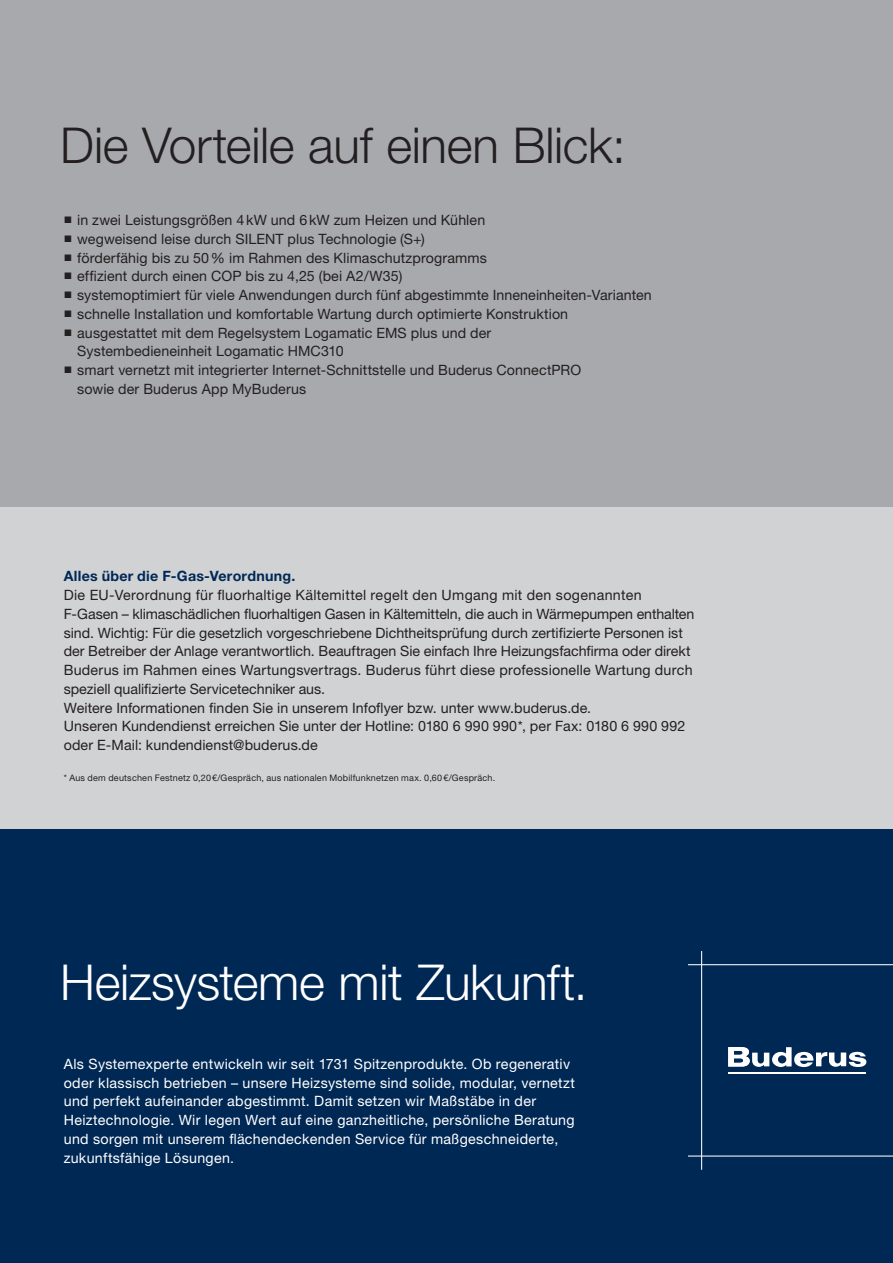
<style>
.page{position:relative;width:893px;height:1263px;background:#fff}
.page>*{position:absolute;margin:0;border:0;box-sizing:border-box;transform-origin:0 0}
.t1{font:300 49.5px "Helvetica Neue LT Pro";letter-spacing:-.005em;color:#231f20}
.t2{font:300 49.5px "Helvetica Neue LT Pro";letter-spacing:-.01em;color:#fff}
.t3{font:14.25px/18.8px "Helvetica Neue LT Pro";letter-spacing:.005em;color:#231f20}
.t4{font:14.25px/18.8px "Helvetica Neue LT Pro";letter-spacing:.02em;color:#fff}
.t5{font:700 14.25px "Helvetica Neue LT Pro";letter-spacing:.02em;color:#002855}
.t6{font:9px "Helvetica Neue LT Pro";letter-spacing:.025em;color:#231f20}
</style>
<div class="page">
<div style="left:0;top:506px;width:893px;height:323px;background:#d1d2d4"></div>
<div style="left:0;top:829px;width:893px;height:434px;background:#002855"></div>
<div style="left:0;top:0;width:893px;height:506px;background:#a8a9ad"></div>
<hr style="left:688px;top:964px;width:205px;height:1px;background:#fff">
<hr style="left:688px;top:1155px;width:205px;height:1px;background:#fff">
<hr style="left:701px;top:951px;width:1px;height:219px;background:#fff">
<hr style="left:728px;top:1072px;width:138px;height:2px;background:#fff">
<svg style="left:728px;top:1047px;width:138px;height:20px"></svg>
<h1 class="t1" style="left:60px;top:115px;width:567px">Die Vorteile auf einen Blick:</h1>
<p class="t3" style="left:64px;top:210px;width:422px">■ in zwei Leistungsgrößen 4kW und 6kW zum Heizen und Kühlen</p>
<p class="t3" style="left:64px;top:229px;width:362px">■ wegweisend leise durch SILENT plus Technologie (S+)</p>
<p class="t3" style="left:64px;top:248px;width:424px">■ förderfähig bis zu 50% im Rahmen des Klimaschutzprogramms</p>
<p class="t3" style="left:64px;top:266px;width:339px">■ effizient durch einen COP bis zu 4,25 (bei A2/W35)</p>
<p class="t3" style="left:64px;top:285px;width:589px">■ systemoptimiert für viele Anwendungen durch fünf abgestimmte Inneneinheiten-Varianten</p>
<p class="t3" style="left:64px;top:304px;width:505px">■ schnelle Installation und komfortable Wartung durch optimierte Konstruktion</p>
<p class="t3" style="left:77px;top:323px;width:416px;text-indent:-13px">■ ausgestattet mit dem Regelsystem Logamatic EMS plus und der<br>Systembedieneinheit Logamatic HMC310</p>
<p class="t3" style="left:77px;top:360px;width:505px;text-indent:-13px">■ smart vernetzt mit integrierter Internet-Schnittstelle und Buderus ConnectPRO sowie der Buderus App MyBuderus</p>
<p class="t5" style="left:64px;top:567px;width:233px">Alles über die F-Gas-Verordnung.</p>
<p class="t3" style="left:64px;top:585px;width:632px">Die EU-Verordnung für fluorhaltige Kältemittel regelt den Umgang mit den sogenannten F-Gasen – klimaschädlichen fluorhaltigen Gasen in Kältemitteln, die auch in Wärmepumpen enthalten sind. Wichtig: Für die gesetzlich vorgeschriebene Dichtheitsprüfung durch zertifizierte Personen ist der Betreiber der Anlage verantwortlich. Beauftragen Sie einfach Ihre Heizungsfachfirma oder direkt Buderus im Rahmen eines Wartungsvertrags. Buderus führt diese professionelle Wartung durch speziell qualifizierte Servicetechniker aus.<br>Weitere Informationen finden Sie in unserem Infoflyer bzw. unter www.buderus.de.<br>Unseren Kundendienst erreichen Sie unter der Hotline: 0180 6 990 990*, per Fax: 0180 6 990 992 oder E-Mail: kundendienst@buderus.de</p>
<p class="t6" style="left:64px;top:772px;width:433px">* Aus dem deutschen Festnetz 0,20€/Gespräch, aus nationalen Mobilfunknetzen max. 0,60€/Gespräch.</p>
<h1 class="t2" style="left:60px;top:952px;width:529px">Heizsysteme mit Zukunft.</h1>
<p class="t4" style="left:64px;top:1054px;width:513px">Als Systemexperte entwickeln wir seit 1731 Spitzenprodukte. Ob regenerativ oder klassisch betrieben – unsere Heizsysteme sind solide, modular, vernetzt und perfekt aufeinander abgestimmt. Damit setzen wir Maßstäbe in der Heiztechnologie. Wir legen Wert auf eine ganzheitliche, persönliche Beratung und sorgen mit unserem flächendeckenden Service für maßgeschneiderte, zukunftsfähige Lösungen.</p>
</div>
